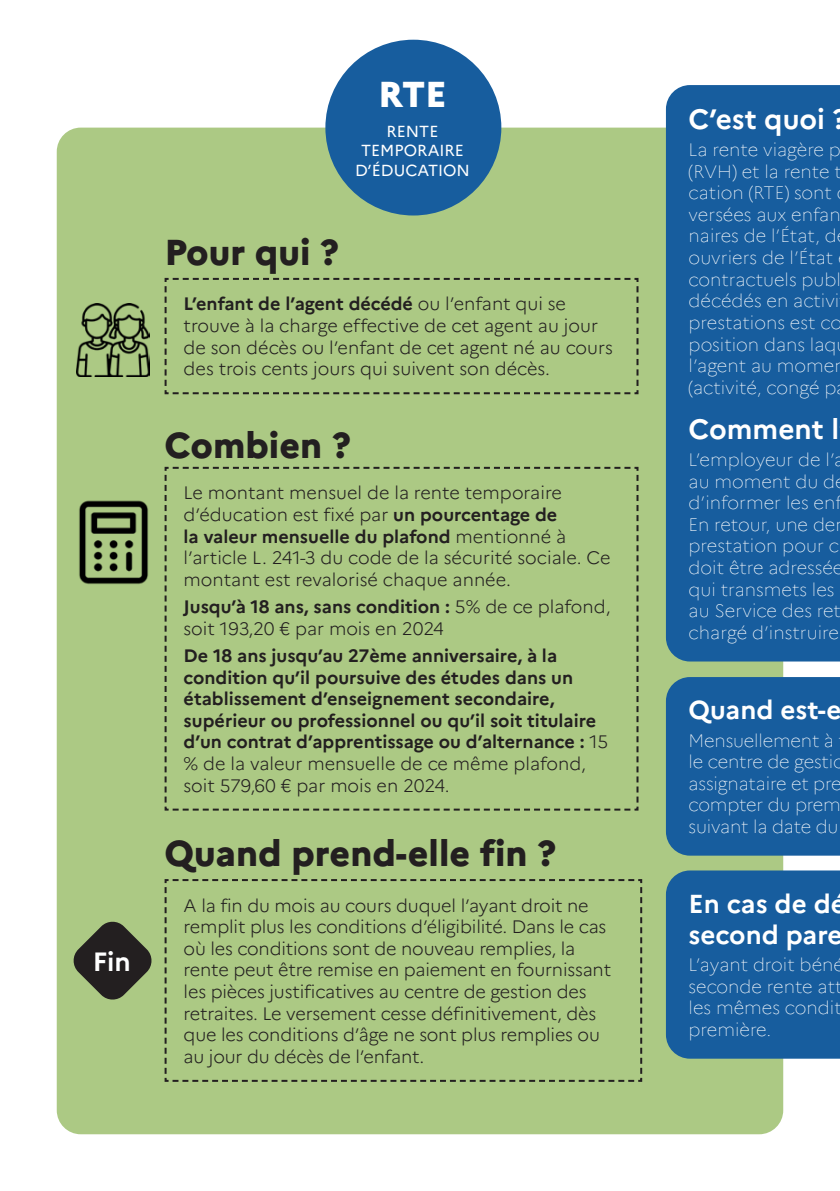
<style>
.page{position:relative;width:840px;height:1191px;background:#fff}
.page>*{position:absolute;margin:0;border:0;box-sizing:border-box;transform-origin:0 0}
.t1{font:800 36px "Marianne";color:#231f20}
.t2{font:800 36px "Marianne";color:#fff}
.sous-titre_2e_niveau{font:700 28px "Marianne";color:#fff}
.sous-titre_2e_niveau-2{font:700 26.4px "Marianne";color:#fff}
.sous-titre_2e_niveau-3{font:700 26px/31.2px "Marianne";color:#fff}
.t3{font:300 18px/21.6px "Marianne";letter-spacing:-.01em;color:#231f20}
.sous-titre_2e_niveau-4{font:100 18px/21.6px "Marianne";color:#fff}
.t4{font:700 18px/21.6px "Marianne";color:#231f20}
.puce{font:100 18px/21.6px "Marianne";color:#fff}
.t5{font:16px "Marianne";color:#fff}
.s1{font-weight:700}
.s2{font-weight:300}
</style>
<div class="page">
<div style="left:57px;top:128px;width:725px;height:1006px;background:#acc984;border-radius:24px"></div>
<div style="left:665px;top:85px;width:174px;height:576px;background:#175d9e"></div>
<div style="left:325px;top:40px;width:176px;height:175px;background:#175d9e;border-radius:50%"></div>
<img style="left:77px;top:303px;width:73px;height:73px">
<svg style="left:164px;top:277px;width:475px;height:118px"></svg>
<img style="left:79px;top:500px;width:70px;height:84px">
<svg style="left:164px;top:466px;width:475px;height:345px"></svg>
<div style="left:666px;top:677px;width:173px;height:178px;background:#175d9e"></div>
<svg style="left:164px;top:879px;width:478px;height:203px"></svg>
<div style="left:666px;top:870px;width:173px;height:188px;background:#175d9e"></div>
<svg style="left:73px;top:921px;width:79px;height:79px"></svg>
<p class="sous-titre_2e_niveau-2" style="left:93px;top:945px;width:39px">Fin</p>
<p class="t2" style="left:378px;top:72px;width:70px">RTE</p>
<p class="t5" style="left:386px;top:122px;width:53px">RENTE</p>
<p class="t5" style="left:361px;top:141px;width:104px">TEMPORAIRE</p>
<p class="t5" style="left:355px;top:160px;width:116px">D’ÉDUCATION</p>
<p class="t1" style="left:164px;top:230px;width:176px">Pour qui ?</p>
<p class="t3" style="left:183px;top:293px;width:430px"><span class="s1">L’enfant de l’agent décédé</span> ou l’enfant qui se trouve à la charge effective de cet agent au jour de son décès ou l’enfant de cet agent né au cours des trois cents jours qui suivent son décès.</p>
<p class="t1" style="left:164px;top:423px;width:188px">Combien ?</p>
<p class="t3" style="left:183px;top:482px;width:428px">Le montant mensuel de la rente temporaire d’éducation est fixé par <span class="s1">un pourcentage de<br>la valeur mensuelle du plafond</span> mentionné à l’article L. 241-3 du code de la sécurité sociale. Ce montant est revalorisé chaque année.</p>
<p class="t3" style="left:183px;top:596px;width:428px"><span class="s1">Jusqu’à 18 ans, sans condition :</span> 5% de ce plafond, soit 193,20 € par mois en 2024</p>
<p class="t4" style="left:183px;top:644px;width:426px">De 18 ans jusqu’au 27ème anniversaire, à la condition qu’il poursuive des études dans un établissement d’enseignement secondaire, supérieur ou professionnel ou qu’il soit titulaire d’un contrat d’apprentissage ou d’alternance : <span class="s2">15 % de la valeur mensuelle de ce même plafond, soit 579,60 € par mois en 2024.</span></p>
<p class="sous-titre_2e_niveau" style="left:688px;top:102px;width:160px">C’est quoi ?</p>
<p class="sous-titre_2e_niveau-4" style="left:688px;top:139px;width:155px">La rente viagère p (RVH) et la rente t cation (RTE) sont versées aux enfan naires de l’État, d ouvriers de l’État contractuels publ décédés en activi prestations est co position dans laq l’agent au mome (activité, congé p</p>
<p class="sous-titre_2e_niveau" style="left:688px;top:411px;width:152px">Comment l</p>
<p class="puce" style="left:688px;top:449px;width:157px">L’employeur de l’a au moment du d d’informer les enf<br>En retour, une de prestation pour c doit être adressée qui transmets les au Service des ret chargé d’instruire</p>
<p class="sous-titre_2e_niveau-3" style="left:688px;top:694px;width:154px">Quand est-e</p>
<p class="sous-titre_2e_niveau-4" style="left:688px;top:729px;width:157px">Mensuellement à le centre de gestio assignataire et pre compter du prem suivant la date du</p>
<p class="t1" style="left:164px;top:831px;width:393px">Quand prend-elle fin ?</p>
<p class="t3" style="left:183px;top:894px;width:429px">A la fin du mois au cours duquel l’ayant droit ne remplit plus les conditions d’éligibilité. Dans le cas où les conditions sont de nouveau remplies, la rente peut être remise en paiement en fournissant les pièces justificatives au centre de gestion des retraites. Le versement cesse définitivement, dès que les conditions d’âge ne sont plus remplies ou au jour du décès de l’enfant.</p>
<p class="sous-titre_2e_niveau-3" style="left:688px;top:887px;width:159px">En cas de dé second pare</p>
<p class="sous-titre_2e_niveau-4" style="left:688px;top:954px;width:157px">L’ayant droit béné seconde rente att les mêmes condit première.</p>
</div>
